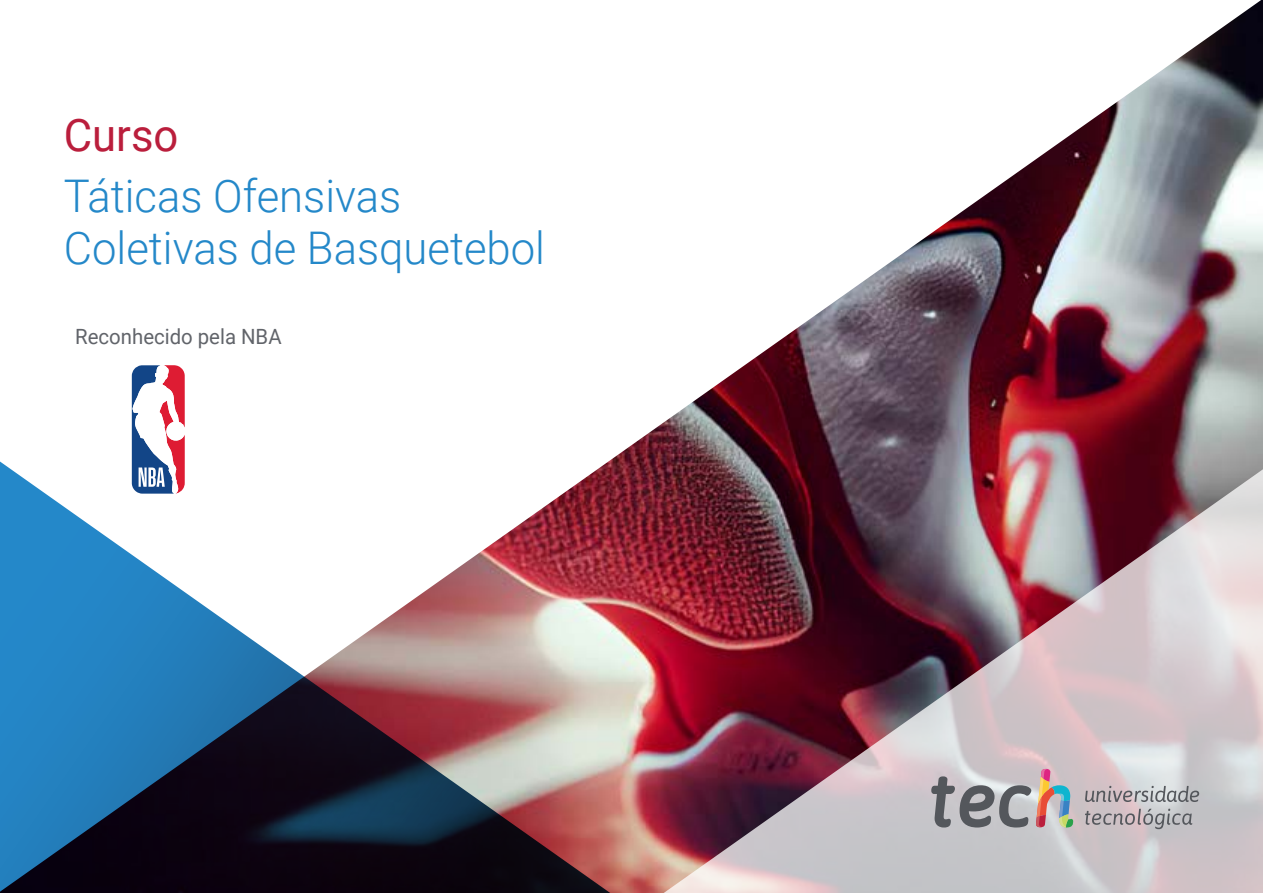
<style>
.page{position:relative;width:1263px;height:893px;background:#fff}
.page>*{position:absolute;margin:0;border:0;box-sizing:border-box;transform-origin:0 0}
.t1{font:300 45px/52.5px "Roboto";color:#2488c9}
.t2{font:45px "Roboto";color:#ba1e3c}
.t3{font:21px "Roboto";color:#61646a}
</style>
<div class="page">
<img style="left:131px;top:0;width:1132px;height:454px">
<img style="left:640px;top:454px;width:623px;height:439px">
<svg style="left:0;top:446px;width:640px;height:447px"></svg>
<svg style="left:132px;top:365px;width:53px;height:129px"></svg>
<svg style="left:1085px;top:786px;width:114px;height:16px;background:#aeabaf"></svg>
<svg style="left:1085px;top:809px;width:107px;height:20px;background:#b1abaf"></svg>
<svg style="left:931px;top:769px;width:142px;height:59px;background:#a9a4a6"></svg>
<p class="t2" style="left:64px;top:103px;width:116px">Curso</p>
<p class="t1" style="left:64px;top:168px;width:483px">Táticas Ofensivas<br>Coletivas de Basquetebol</p>
<p class="t3" style="left:75px;top:322px;width:208px">Reconhecido pela NBA</p>
</div>
